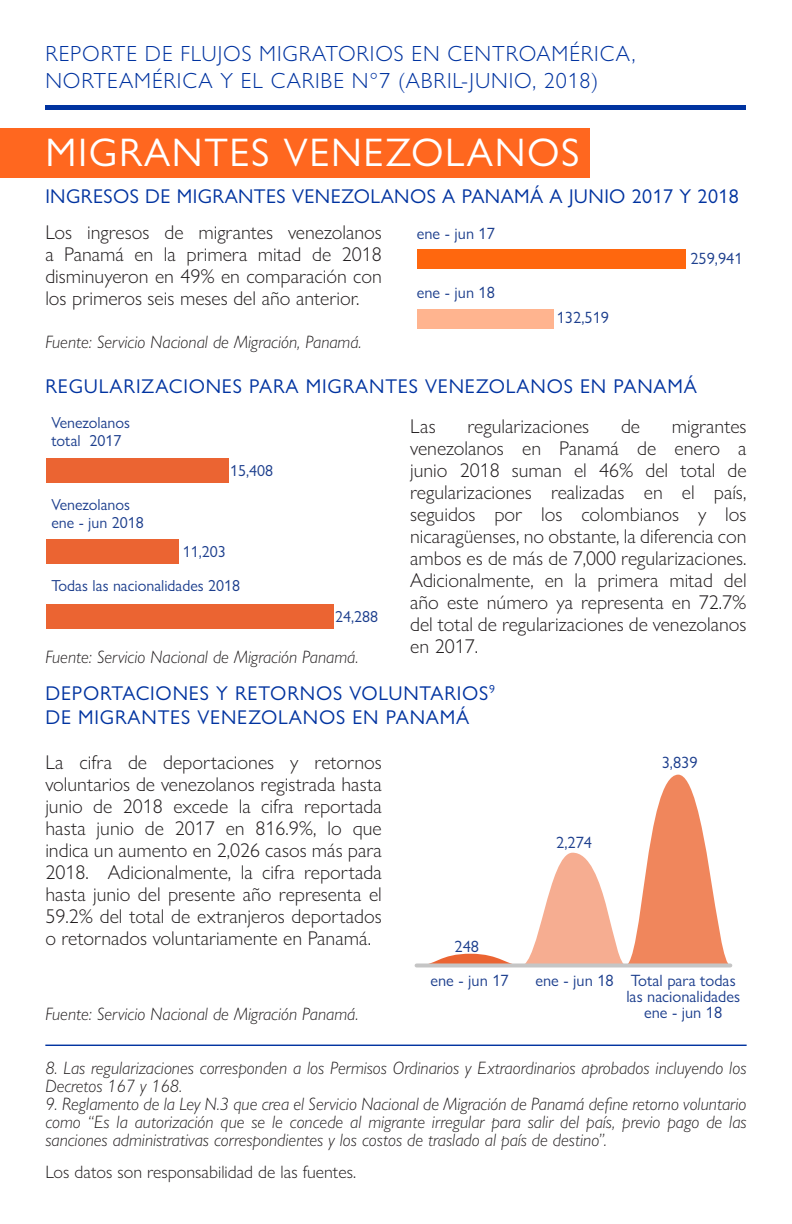
<style>
.page{position:relative;width:792px;height:1224px;background:#fff}
.page>*{position:absolute;margin:0;border:0;box-sizing:border-box;transform-origin:0 0}
.t1{font:40px "Gill Sans Nova";letter-spacing:.04em;color:#fff}
.t2{font:300 22px/26.4px "Gill Sans Nova";letter-spacing:.04em;color:#0033a0}
.t3{font:300 20px/22px "Gill Sans Nova";color:#231f20;text-align:justify}
.t4{font:20px "Gill Sans Nova";letter-spacing:.04em;color:#0033a0}
.t5{font:20px "Gill Sans Nova";letter-spacing:.02em;color:#0033a0}
.t6{font:italic 300 18px/18px "Gill Sans Nova";color:#231f20}
.t7{font:300 18px "Gill Sans Nova";color:#231f20}
.t8{font:16.4px/16px "Gill Sans Nova";color:#1c3e8d;text-align:center}
.t9{font:16px/18px "Gill Sans Nova";color:#1c3e8d}
</style>
<div class="page">
<hr style="left:45px;top:105px;width:701px;height:4px;background:#0033a0">
<div style="left:0;top:128px;width:590px;height:49px;background:#ff671f"></div>
<svg style="left:431px;top:775px;width:300px;height:191px"></svg>
<svg style="left:417px;top:963px;width:313px;height:4px"></svg>
<hr style="left:45px;top:1045px;width:702px;height:1px;background:#0033a0">
<div style="left:417px;top:249px;width:268px;height:20px;background:#ff670e"></div>
<div style="left:417px;top:309px;width:137px;height:20px;background:#ffb48f"></div>
<div style="left:46px;top:604px;width:287px;height:25px;background:#eb6432"></div>
<div style="left:46px;top:539px;width:133px;height:25px;background:#eb6432"></div>
<div style="left:46px;top:458px;width:182px;height:25px;background:#eb6432"></div>
<p class="t2" style="left:45px;top:40px;width:592px">REPORTE DE FLUJOS MIGRATORIOS EN CENTROAMÉRICA,<br>NORTEAMÉRICA Y EL CARIBE N°7 (ABRIL-JUNIO, 2018)</p>
<p class="t1" style="left:45px;top:128px;width:536px">MIGRANTES VENEZOLANOS</p>
<p class="t5" style="left:45px;top:184px;width:695px">INGRESOS DE MIGRANTES VENEZOLANOS A PANAMÁ A JUNIO 2017 Y 2018</p>
<p class="t3" style="left:45px;top:221px;width:338px">Los ingresos de migrantes venezolanos a Panamá en la primera mitad de 2018 disminuyeron en 49% en comparación con los primeros seis meses del año anterior.</p>
<p class="t6" style="left:45px;top:333px;width:318px">Fuente: Servicio Nacional de Migración, Panamá.</p>
<p class="t8" style="left:417px;top:225px;width:80px">ene - jun 17</p>
<p class="t8" style="left:417px;top:285px;width:80px">ene - jun 18</p>
<p class="t8" style="left:557px;top:310px;width:54px">132,519</p>
<p class="t8" style="left:690px;top:250px;width:54px">259,941</p>
<p class="t4" style="left:45px;top:374px;width:653px">REGULARIZACIONES PARA MIGRANTES VENEZOLANOS EN PANAMÁ</p>
<p class="t9" style="left:51px;top:413px;width:80px">Venezolanos total 2017</p>
<p class="t9" style="left:51px;top:495px;width:94px">Venezolanos ene - jun 2018</p>
<p class="t9" style="left:230px;top:462px;width:45px">15,408</p>
<p class="t9" style="left:183px;top:543px;width:45px">11,203</p>
<p class="t9" style="left:51px;top:576px;width:190px">Todas las nacionalidades 2018</p>
<p class="t9" style="left:335px;top:608px;width:45px">24,288</p>
<p class="t6" style="left:45px;top:647px;width:315px">Fuente: Servicio Nacional de Migración Panamá.</p>
<p class="t3" style="left:410px;top:415px;width:27px">Las</p>
<p class="t3" style="left:468px;top:415px;width:123px">regularizaciones</p>
<p class="t3" style="left:621px;top:415px;width:21px">de</p>
<p class="t3" style="left:410px;top:415px;width:338px;text-indent:262px">migrantes venezolanos en Panamá de enero a junio 2018 suman el 46% del total de regularizaciones realizadas en el país, seguidos por los colombianos y los nicaragüenses, no obstante, la diferencia con ambos es de más de 7,000 regularizaciones.<br>Adicionalmente, en la primera mitad del año este número ya representa en 72.7% del total de regularizaciones de venezolanos en 2017.</p>
<p class="t4" style="left:45px;top:681px;width:451px">DEPORTACIONES Y RETORNOS VOLUNTARIOS<sup>9</sup></p>
<p class="t4" style="left:45px;top:705px;width:425px">DE MIGRANTES VENEZOLANOS EN PANAMÁ</p>
<p class="t3" style="left:45px;top:751px;width:338px">La cifra de deportaciones y retornos</p>
<p class="t8" style="left:662px;top:755px;width:37px">3,839</p>
<p class="t3" style="left:45px;top:773px;width:338px">voluntarios de venezolanos registrada hasta junio de 2018 excede la cifra reportada hasta junio de 2017 en 816.9%, lo que indica un aumento en 2,026 casos más para 2018. Adicionalmente, la cifra reportada hasta junio del presente año representa el 59.2% del total de extranjeros deportados o retornados voluntariamente en Panamá.</p>
<p class="t8" style="left:556px;top:835px;width:37px">2,274</p>
<p class="t8" style="left:455px;top:938px;width:26px">248</p>
<p class="t6" style="left:45px;top:1004px;width:315px">Fuente: Servicio Nacional de Migración Panamá.</p>
<p class="t8" style="left:430px;top:972px;width:80px">ene - jun 17</p>
<p class="t8" style="left:626px;top:972px;width:115px">Total para todas las nacionalidades ene - jun 18</p>
<p class="t8" style="left:535px;top:972px;width:80px">ene - jun 18</p>
<p class="t6" style="left:45px;top:1058px;width:703px">8. Las regularizaciones corresponden a los Permisos Ordinarios y Extraordinarios aprobados incluyendo los<br>Decretos 167 y 168.</p>
<p class="t6" style="left:45px;top:1094px;width:703px;text-align:justify">9. Reglamento de la Ley N.3 que crea el Servicio Nacional de Migración de Panamá define retorno voluntario como “Es la autorización que se le concede al migrante irregular para salir del país, previo pago de las sanciones administrativas correspondientes y los costos de traslado al país de destino”.</p>
<p class="t7" style="left:45px;top:1161px;width:312px">Los datos son responsabilidad de las fuentes.</p>
</div>
